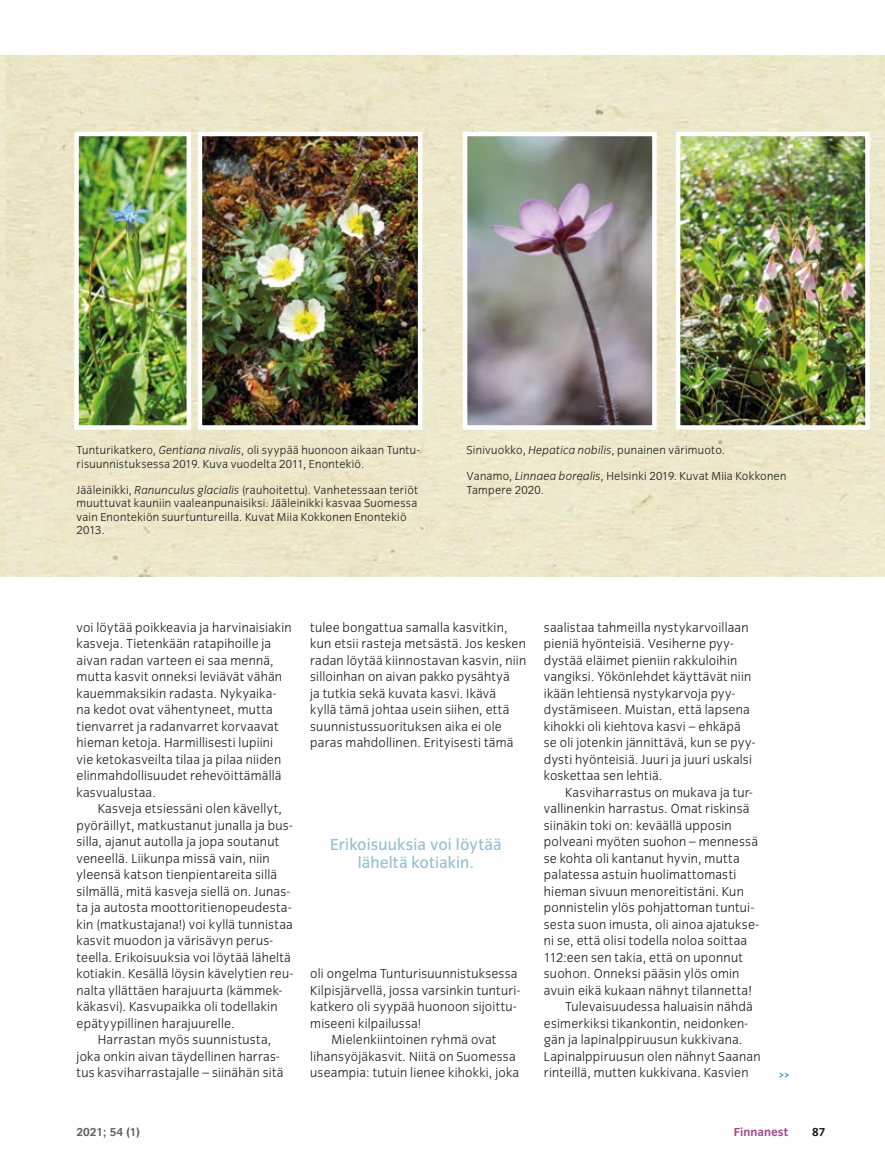
<style>
.page{position:relative;width:885px;height:1174px;background:#fff}
.page>*{position:absolute;margin:0;border:0;box-sizing:border-box;transform-origin:0 0}
.t1{font:16.5px/18px "Congress Sans";letter-spacing:.005em;color:#95bed2;text-align:center}
.t2{font:300 13.5px/16.5px "Congress Sans";letter-spacing:.015em;color:#1b1b1a}
.t3{font:300 12px/13.5px "Congress Sans";letter-spacing:.02em;color:#1b1b1a}
.t4{font:700 12px "Congress Sans";color:#636362}
.t5{font:700 12px "Congress Sans";color:#9b4b8e}
.t6{font:700 12px "Adobe Caslon Pro";color:#008ab4}
.t7{font:700 12px "Congress Sans";color:#1b1b1a}
.s1{font-style:italic}
</style>
<div class="page">
<img style="left:5px;top:55px;width:879px;height:522px">
<img style="left:203px;top:137px;width:214px;height:288px">
<div style="left:198px;top:132px;width:224px;height:298px;border:4px solid #fff"></div>
<img style="left:79px;top:137px;width:107px;height:288px">
<div style="left:74px;top:132px;width:117px;height:298px;border:4px solid #fff"></div>
<img style="left:468px;top:137px;width:183px;height:288px">
<div style="left:463px;top:132px;width:193px;height:298px;border:4px solid #fff"></div>
<img style="left:680px;top:137px;width:184px;height:288px">
<div style="left:675px;top:132px;width:194px;height:298px;border:4px solid #fff"></div>
<p class="t3" style="left:77px;top:443px;width:345px">Tunturikatkero, <span class="s1">Gentiana nivalis</span>, oli syypää huonoon aikaan Tuntu&shy;risuunnistuksessa 2019. Kuva vuodelta 2011, Enontekiö.</p>
<p class="t3" style="left:77px;top:483px;width:343px">Jääleinikki, <span class="s1">Ranunculus glacialis</span> (rauhoitettu). Vanhetessaan teriöt muuttuvat kauniin vaaleanpunaisiksi. Jääleinikki kasvaa Suomessa vain Enontekiön suurtuntureilla. Kuvat Miia Kokkonen Enontekiö 2013.</p>
<p class="t3" style="left:466px;top:437px;width:321px;line-height:26.2px">Sinivuokko, <span class="s1">Hepatica nobilis</span>, punainen värimuoto.<br>Vanamo, <span class="s1">Linnaea borealis</span>, Helsinki 2019. Kuvat Miia Kokkonen</p>
<p class="t3" style="left:466px;top:483px;width:79px">Tampere 2020.</p>
<p class="t2" style="left:77px;top:619px;width:217px">voi löytää poikkeavia ja harvinaisiakin kasveja. Tietenkään ratapihoille ja aivan radan varteen ei saa mennä, mutta kasvit onneksi leviävät vähän kauemmaksikin radasta. Nykyaika&shy;na kedot ovat vähentyneet, mutta tienvarret ja radanvarret korvaavat hieman ketoja. Harmillisesti lupiini vie ketokasveilta tilaa ja pilaa niiden elinmahdollisuudet rehevöittämällä kasvualustaa.</p>
<p class="t2" style="left:98px;top:800px;width:186px">Kasveja etsiessäni olen kävellyt,</p>
<p class="t2" style="left:77px;top:817px;width:217px">pyöräillyt, matkustanut junalla ja bus-</p>
<p class="t2" style="left:77px;top:833px;width:204px">silla, ajanut autolla ja jopa soutanut</p>
<p class="t2" style="left:77px;top:850px;width:195px">veneellä. Liikunpa missä vain, niin</p>
<p class="t2" style="left:77px;top:866px;width:202px">yleensä katson tienpientareita sillä</p>
<p class="t2" style="left:77px;top:883px;width:215px">silmällä, mitä kasveja siellä on. Junas-</p>
<p class="t2" style="left:77px;top:899px;width:216px">ta ja autosta moottoritienopeudesta-</p>
<p class="t2" style="left:77px;top:916px;width:218px">kin (matkustajana!) voi kyllä tunnistaa</p>
<p class="t2" style="left:77px;top:932px;width:198px">kasvit muodon ja värisävyn perus-</p>
<p class="t2" style="left:77px;top:949px;width:216px">teella. Erikoisuuksia voi löytää läheltä</p>
<p class="t2" style="left:77px;top:965px;width:218px">kotiakin. Kesällä löysin kävelytien reu-</p>
<p class="t2" style="left:77px;top:982px;width:207px">nalta yllättäen harajuurta (kämmek-</p>
<p class="t2" style="left:77px;top:998px;width:202px">käkasvi). Kasvupaikka oli todellakin</p>
<p class="t2" style="left:77px;top:1015px;width:160px">epätyypillinen harajuurelle.</p>
<p class="t2" style="left:98px;top:1031px;width:175px">Harrastan myös suunnistusta,</p>
<p class="t2" style="left:77px;top:1048px;width:204px">joka onkin aivan täydellinen harras-</p>
<p class="t2" style="left:77px;top:1064px;width:208px">tus kasviharrastajalle – siinähän sitä</p>
<p class="t2" style="left:310px;top:619px;width:217px">tulee bongattua samalla kasvitkin, kun etsii rasteja metsästä. Jos kesken radan löytää kiinnostavan kasvin, niin silloinhan on aivan pakko pysähtyä<br>ja tutkia sekä kuvata kasvi. Ikävä<br>kyllä tämä johtaa usein siihen, että suunnistussuorituksen aika ei ole paras mahdollinen. Erityisesti tämä</p>
<p class="t1" style="left:330px;top:835px;width:173px">Erikoisuuksia voi löytää läheltä kotiakin.</p>
<p class="t2" style="left:310px;top:965px;width:209px">oli ongelma Tunturisuunnistuksessa</p>
<p class="t2" style="left:310px;top:982px;width:212px">Kilpisjärvellä, jossa varsinkin tunturi-</p>
<p class="t2" style="left:310px;top:998px;width:208px">katkero oli syypää huonoon sijoittu-</p>
<p class="t2" style="left:310px;top:1015px;width:113px">miseeni kilpailussa!</p>
<p class="t2" style="left:331px;top:1031px;width:166px">Mielenkiintoinen ryhmä ovat</p>
<p class="t2" style="left:310px;top:1048px;width:207px">lihansyöjäkasvit. Niitä on Suomessa</p>
<p class="t2" style="left:310px;top:1064px;width:210px">useampia: tutuin lienee kihokki, joka</p>
<p class="t2" style="left:544px;top:619px;width:213px">saalistaa tahmeilla nystykarvoillaan pieniä hyönteisiä. Vesiherne pyy&shy;dystää eläimet pieniin rakkuloihin vangiksi. Yökönlehdet käyttävät niin ikään lehtiensä nystykarvoja pyy&shy;dystämiseen. Muistan, että lapsena kihokki oli kiehtova kasvi – ehkäpä se oli jotenkin jännittävä, kun se pyy&shy;dysti hyönteisiä. Juuri ja juuri uskalsi koskettaa sen lehtiä.</p>
<p class="t2" style="left:565px;top:784px;width:189px">Kasviharrastus on mukava ja tur-</p>
<p class="t2" style="left:544px;top:800px;width:207px">vallinenkin harrastus. Omat riskinsä</p>
<p class="t2" style="left:544px;top:817px;width:189px">siinäkin toki on: keväällä upposin</p>
<p class="t2" style="left:544px;top:833px;width:216px">polveani myöten suohon – mennessä</p>
<p class="t2" style="left:544px;top:850px;width:197px">se kohta oli kantanut hyvin, mutta</p>
<p class="t2" style="left:544px;top:866px;width:194px">palatessa astuin huolimattomasti</p>
<p class="t2" style="left:544px;top:883px;width:201px">hieman sivuun menoreitistäni. Kun</p>
<p class="t2" style="left:544px;top:899px;width:212px">ponnistelin ylös pohjattoman tuntui-</p>
<p class="t2" style="left:544px;top:916px;width:217px">sesta suon imusta, oli ainoa ajatukse-</p>
<p class="t2" style="left:544px;top:932px;width:205px">ni se, että olisi todella noloa soittaa</p>
<p class="t2" style="left:544px;top:949px;width:200px">112:een sen takia, että on uponnut</p>
<p class="t2" style="left:544px;top:965px;width:197px">suohon. Onneksi pääsin ylös omin</p>
<p class="t2" style="left:544px;top:982px;width:209px">avuin eikä kukaan nähnyt tilannetta!</p>
<p class="t2" style="left:565px;top:998px;width:189px">Tulevaisuudessa haluaisin nähdä</p>
<p class="t2" style="left:544px;top:1015px;width:206px">esimerkiksi tikankontin, neidonken-</p>
<p class="t2" style="left:544px;top:1031px;width:200px">gän ja lapinalppiruusun kukkivana.</p>
<p class="t2" style="left:544px;top:1048px;width:218px">Lapinalppiruusun olen nähnyt Saanan</p>
<p class="t2" style="left:544px;top:1064px;width:206px">rinteillä, mutten kukkivana. Kasvien</p>
<p class="t6" style="left:778px;top:1066px;width:13px">&gt;&gt;</p>
<p class="t4" style="left:77px;top:1125px;width:65px">2021; 54 (1)</p>
<p class="t5" style="left:733px;top:1125px;width:56px">Finnanest</p>
<p class="t7" style="left:812px;top:1125px;width:15px">87</p>
</div>
